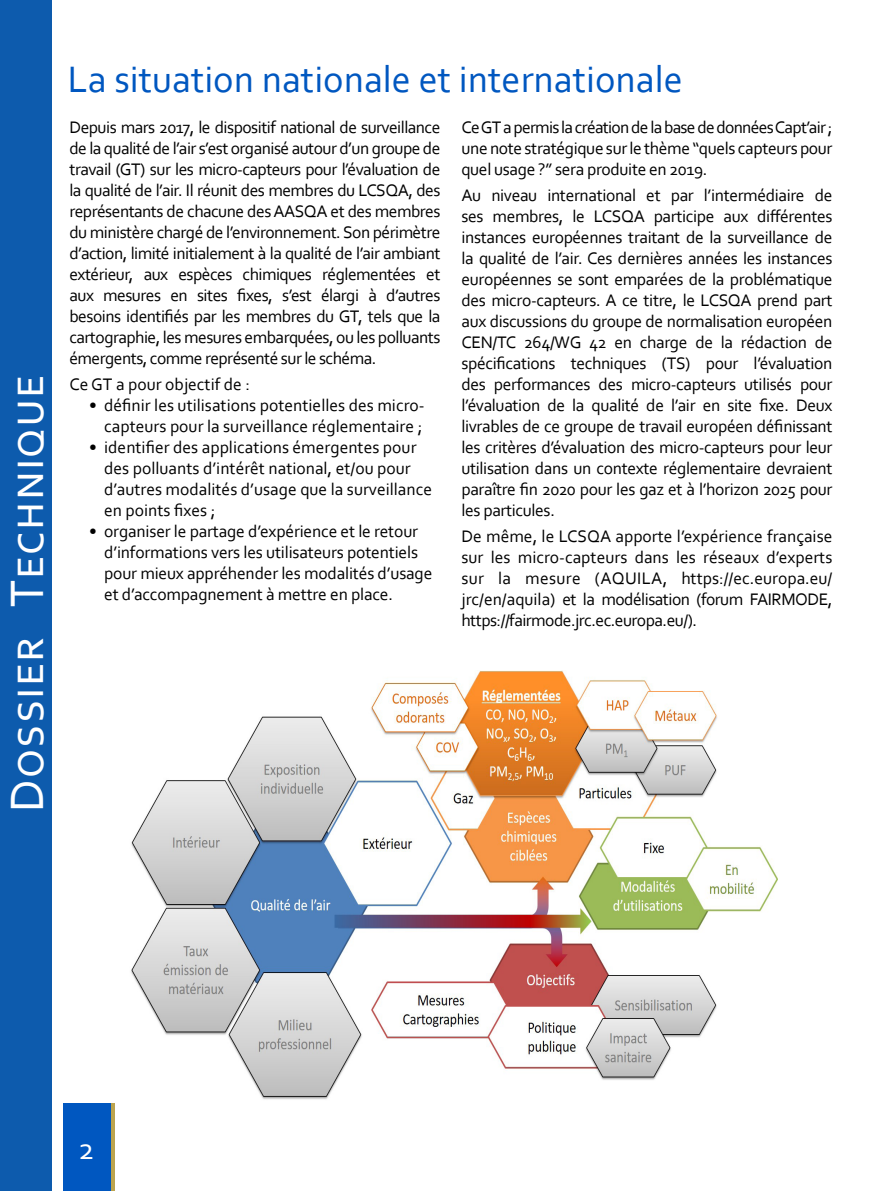
<style>
.page{position:relative;width:893px;height:1191px;background:#fff}
.page>*{position:absolute;margin:0;border:0;box-sizing:border-box;transform-origin:0 0}
.t1{font:49px "Corbel";letter-spacing:.02em;color:#fff}
.t2{font:38.5px "Corbel";color:#0057c0}
.t3{font:31.5px "Corbel";color:#fff}
.t4{font:17.5px/21px "Corbel";letter-spacing:-.01em;color:#000;text-align:justify}
</style>
<div class="page">
<div style="left:110px;top:1102px;width:5px;height:89px;background:#bca44e"></div>
<div style="left:63px;top:1102px;width:47px;height:89px;background:#0057c0"></div>
<img style="left:131px;top:670px;width:646px;height:430px">
<div style="left:0;top:0;width:52px;height:1191px;background:#0d5bad"></div>
<h1 class="t1" style="left:-4px;top:812px;width:439px;rotate:-90deg">Dossier Technique</h1>
<h2 class="t2" style="left:68px;top:55px;width:617px">La situation nationale et internationale</h2>
<p class="t4" style="left:69px;top:116px;width:373px">Depuis mars 2017, le dispositif national de surveillance de la qualité de l’air s’est organisé autour d’un groupe de travail (GT) sur les micro-capteurs pour l’évaluation de la qualité de l’air. Il réunit des membres du LCSQA, des représentants de chacune des AASQA et des membres du ministère chargé de l’environnement. Son périmètre d’action, limité initialement à la qualité de l’air ambiant extérieur, aux espèces chimiques réglementées et aux mesures en sites fixes, s’est élargi à d’autres besoins identifiés par les membres du GT, tels que la cartographie, les mesures embarquées, ou les polluants émergents, comme représenté sur le schéma.</p>
<p class="t4" style="left:69px;top:373px;width:182px">Ce GT a pour objectif de :</p>
<p class="t4" style="left:89px;top:394px;width:337px;text-align:right">• définir les utilisations potentielles des micro&shy;capteurs pour la surveillance réglementaire ;</p>
<p class="t4" style="left:104px;top:436px;width:329px;text-align:left;text-indent:-15px">• identifier des applications émergentes pour des polluants d’intérêt national, et/ou pour d’autres modalités d’usage que la surveillance en points fixes ;</p>
<p class="t4" style="left:104px;top:520px;width:330px;text-align:left;text-indent:-15px">• organiser le partage d’expérience et le retour d’informations vers les utilisateurs potentiels pour mieux appréhender les modalités d’usage et d’accompagnement à mettre en place.</p>
<p class="t4" style="left:461px;top:116px;width:373px">Ce GT a permis la création de la base de données Capt’air ; une note stratégique sur le thème “quels capteurs pour quel usage ?” sera produite en 2019.</p>
<p class="t4" style="left:461px;top:184px;width:373px">Au niveau international et par l’intermédiaire de ses membres, le LCSQA participe aux différentes instances européennes traitant de la surveillance de la qualité de l’air. Ces dernières années les instances européennes se sont emparées de la problématique des micro-capteurs. A ce titre, le LCSQA prend part aux discussions du groupe de normalisation européen CEN/TC 264/WG 42 en charge de la rédaction de spécifications techniques (TS) pour l’évaluation des performances des micro-capteurs utilisés pour l’évaluation de la qualité de l’air en site fixe. Deux livrables de ce groupe de travail européen définissant les critères d’évaluation des micro-capteurs pour leur utilisation dans un contexte réglementaire devraient paraître fin 2020 pour les gaz et à l’horizon 2025 pour les particules.</p>
<p class="t4" style="left:461px;top:525px;width:372px">De même, le LCSQA apporte l’expérience française sur les micro-capteurs dans les réseaux d’experts sur la mesure (AQUILA, https://ec.europa.eu/ jrc/en/aquila) et la modélisation (forum FAIRMODE, https://fairmode.jrc.ec.europa.eu/).</p>
<h3 class="t3" style="left:79px;top:1128px;width:18px">2</h3>
</div>
